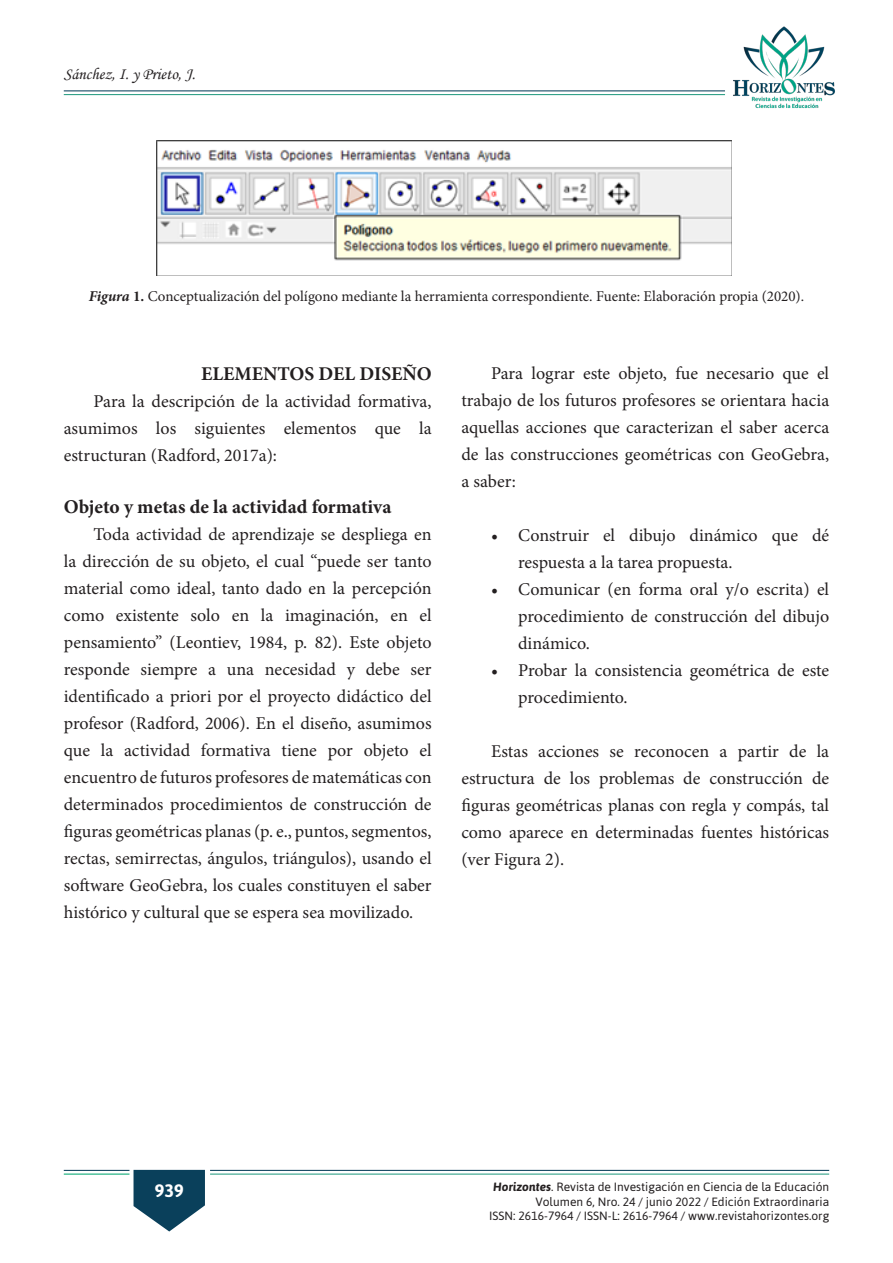
<style>
.page{position:relative;width:893px;height:1263px;background:#fff}
.page>*{position:absolute;margin:0;border:0;box-sizing:border-box;transform-origin:0 0}
.Titulo_Interno{font:700 19.5px "Minion Pro";color:#231f20}
.Titulo_Principal{font:700 19.5px "Minion Pro";color:#231f20}
.t1{font:18px/27px "Minion Pro";color:#231f20;text-align:justify}
.t2{font:700 18px "Asap";color:#fff}
.t3{font:16.5px "Monotype Corsiva";color:#231f20}
.t4{font:15px "Minion Pro";color:#231f20}
.t5{font:12px/14.4px "Asap";color:#231f20;text-align:right}
.s1{font-weight:700;font-style:italic}
.s2{font-weight:700}
</style>
<div class="page">
<img style="left:722px;top:26px;width:113px;height:83px">
<hr style="left:64px;top:94px;width:661px;height:1px;background:#259c81">
<hr style="left:64px;top:90px;width:661px;height:1px;background:#0a405b">
<svg style="left:134px;top:1170px;width:71px;height:61px"></svg>
<hr style="left:64px;top:1173px;width:65px;height:1px;background:#00a66e">
<hr style="left:64px;top:1170px;width:65px;height:1px;background:#0a405b">
<hr style="left:210px;top:1173px;width:619px;height:1px;background:#259c81">
<hr style="left:210px;top:1170px;width:619px;height:1px;background:#0a405b">
<img style="left:157px;top:140px;width:574px;height:135px">
<p class="t3" style="left:64px;top:64px;width:133px">Sánchez, I. y Prieto, J.</p>
<p class="t4" style="left:89px;top:286px;width:717px"><span class="s1">Figura</span> <span class="s2">1.</span> Conceptualización del polígono mediante la herramienta correspondiente. Fuente: Elaboración propia (2020).</p>
<p class="Titulo_Principal" style="left:201px;top:360px;width:232px">ELEMENTOS DEL DISEÑO</p>
<p class="t1" style="left:64px;top:388px;width:369px;text-indent:30px">Para la descripción de la actividad formativa, asumimos los siguientes elementos que la estructuran (Radford, 2017a):</p>
<p class="Titulo_Interno" style="left:64px;top:493px;width:329px">Objeto y metas de la actividad formativa</p>
<p class="t1" style="left:64px;top:521px;width:369px;text-indent:30px">Toda actividad de aprendizaje se despliega en la dirección de su objeto, el cual “puede ser tanto material como ideal, tanto dado en la percepción como existente solo en la imaginación, en el pensamiento” (Leontiev, 1984, p. 82). Este objeto responde siempre a una necesidad y debe ser identificado a priori por el proyecto didáctico del profesor (Radford, 2006). En el diseño, asumimos que la actividad formativa tiene por objeto el encuentro de futuros profesores de matemáticas con determinados procedimientos de construcción de figuras geométricas planas (p. e., puntos, segmentos, rectas, semirrectas, ángulos, triángulos), usando el software GeoGebra, los cuales constituyen el saber histórico y cultural que se espera sea movilizado.</p>
<p class="t1" style="left:461px;top:360px;width:369px;text-indent:30px">Para lograr este objeto, fue necesario que el trabajo de los futuros profesores se orientara hacia aquellas acciones que caracterizan el saber acerca de las construcciones geométricas con GeoGebra, a saber:</p>
<p class="t1" style="left:518px;top:522px;width:313px;text-indent:-27px">• Construir el dibujo dinámico que dé respuesta a la tarea propuesta.</p>
<p class="t1" style="left:518px;top:576px;width:313px;text-indent:-27px">• Comunicar (en forma oral y/o escrita) el procedimiento de construcción del dibujo dinámico.</p>
<p class="t1" style="left:518px;top:657px;width:313px;text-indent:-27px">• Probar la consistencia geométrica de este procedimiento.</p>
<p class="t1" style="left:461px;top:738px;width:369px;text-indent:30px">Estas acciones se reconocen a partir de la estructura de los problemas de construcción de figuras geométricas planas con regla y compás, tal como aparece en determinadas fuentes históricas (ver Figura 2).</p>
<p class="t2" style="left:155px;top:1180px;width:30px">939</p>
<p class="t5" style="left:489px;top:1180px;width:341px"><span class="s1">Horizontes</span>. Revista de Investigación en Ciencia de la Educación<br>Volumen 6, Nro. 24 / junio 2022 / Edición Extraordinaria<br>ISSN: 2616-7964 / ISSN-L: 2616-7964 / www.revistahorizontes.org</p>
</div>
